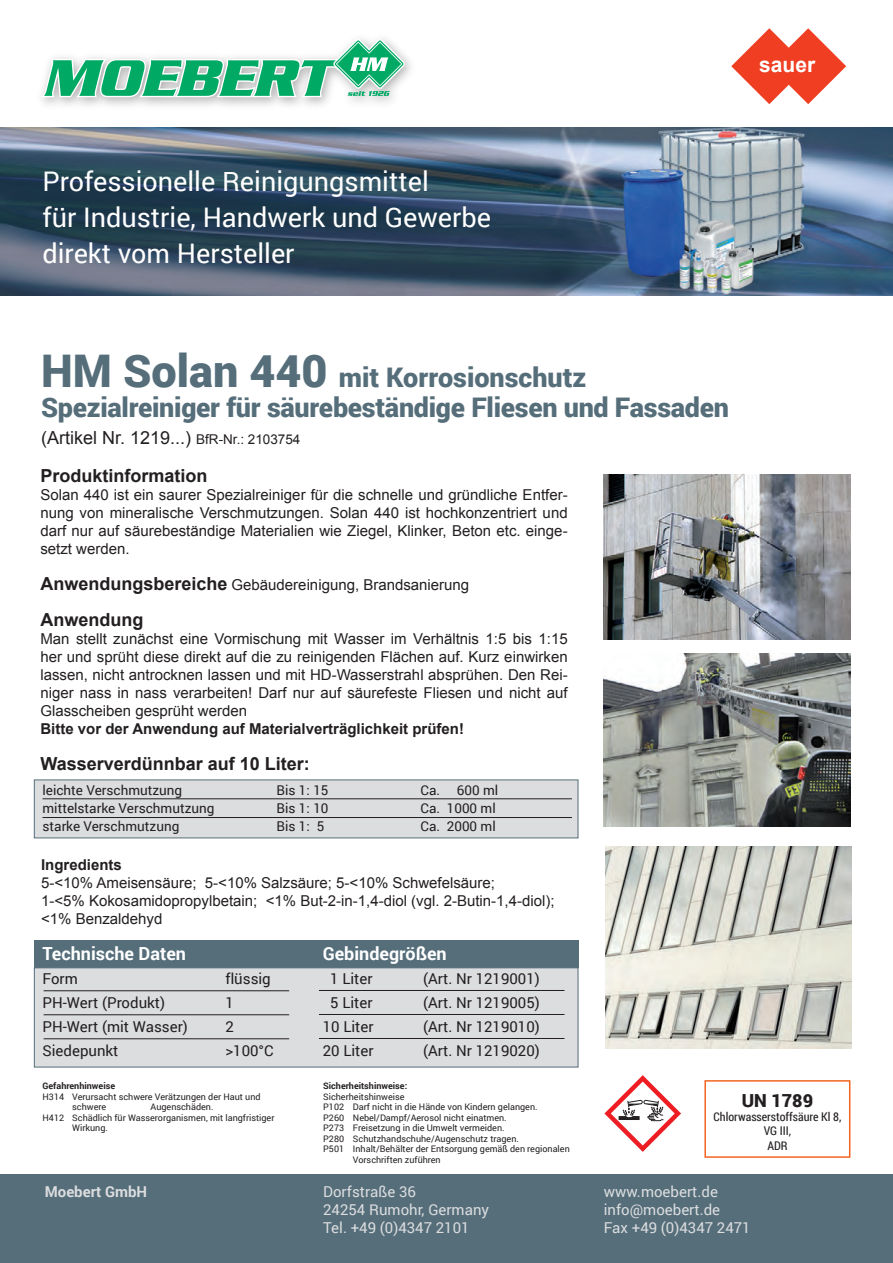
<style>
.page{position:relative;width:893px;height:1263px;background:#fff}
.page>*{position:absolute;margin:0;border:0;box-sizing:border-box;transform-origin:0 0}
.t1{font:27px/36px "Roboto";color:#fff}
.t2{font:900 27px/30px "Roboto";letter-spacing:-.01em;color:#556e7a}
.t3{font:700 21px "Arial";color:#fff}
.t4{font:700 18px "Arial";color:#231f20}
.t5{font:18px "Arial";color:#231f20}
.t6{font:700 18px "Roboto";color:#fff}
.t7{font:900 18px "Roboto";color:#231f20}
.t8{font:15px/18px "Arial";color:#231f20;text-align:justify}
.t9{font:15px "Roboto";color:#231f20}
.t10{font:15px/18px "Roboto";color:#dcdddf}
.t11{font:700 15px "Arial";color:#231f20}
.t12{font:700 15px "Roboto";color:#dcdddf}
.t13{font:13.5px "Roboto";color:#231f20}
.t14{font:12px/14.4px "Roboto Condensed";color:#231f20;text-align:center}
.t15{font:9px/10.5px "Roboto";color:#231f20}
.t16{font:700 9px "Roboto";color:#231f20}
.s1{font-size:45px}
.s2{font-size:13.5px}
.s3{font-weight:700;font-size:18px}
</style>
<div class="page">
<img style="left:0;top:128px;width:893px;height:167px">
<div style="left:0;top:1175px;width:893px;height:88px;background:#556e7a"></div>
<svg style="left:731px;top:28px;width:115px;height:76px"></svg>
<svg style="left:41px;top:39px;width:364px;height:58px"></svg>
<div style="left:34px;top:940px;width:544px;height:28px;background:#556e7a"></div>
<div style="left:34px;top:967px;width:544px;height:100px;background:#dcdddf;border:1px solid #556e7a"></div>
<hr style="left:319px;top:990px;width:245px;height:1px;background:#231f20">
<hr style="left:319px;top:1014px;width:245px;height:1px;background:#231f20">
<hr style="left:319px;top:1038px;width:245px;height:1px;background:#231f20">
<hr style="left:44px;top:990px;width:245px;height:1px;background:#231f20">
<hr style="left:44px;top:1014px;width:245px;height:1px;background:#231f20">
<hr style="left:44px;top:1038px;width:245px;height:1px;background:#231f20">
<div style="left:34px;top:780px;width:544px;height:58px;background:#dcdddf;border:1px solid #556e7a"></div>
<hr style="left:43px;top:798px;width:529px;height:1px;background:#231f20">
<hr style="left:43px;top:817px;width:529px;height:1px;background:#231f20">
<svg style="left:604px;top:1075px;width:77px;height:77px"></svg>
<div style="left:704px;top:1080px;width:146px;height:78px;border:2px solid #f36421"></div>
<img style="left:604px;top:474px;width:246px;height:166px">
<img style="left:604px;top:654px;width:246px;height:172px">
<img style="left:605px;top:846px;width:247px;height:202px">
<h2 class="t3" style="left:759px;top:51px;width:58px">sauer</h2>
<h1 class="t1" style="left:43px;top:162px;width:450px">Professionelle Reinigungsmittel<br>für Industrie, Handwerk und Gewerbe direkt vom Hersteller</h1>
<h1 class="t2" style="left:41px;top:361px;width:689px"><span class="s1">HM Solan 440</span> mit Korrosionschutz<br>Spezialreiniger für säurebeständige Fliesen und Fassaden</h1>
<p class="t5" style="left:41px;top:426px;width:261px">(Artikel Nr. 1219...) <span class="s2">BfR-Nr.: 2103754</span></p>
<p class="t4" style="left:40px;top:464px;width:169px">Produktinformation</p>
<p class="t8" style="left:40px;top:486px;width:529px">Solan 440 ist ein saurer Spezialreiniger für die schnelle und gründliche Entfer&shy;nung von mineralische Verschmutzungen. Solan 440 ist hochkonzentriert und darf nur auf säurebeständige Materialien wie Ziegel, Klinker, Beton etc. einge&shy;setzt werden.</p>
<p class="t8" style="left:40px;top:576px;width:430px"><span class="s3">Anwendungsbereiche</span> Gebäudereinigung, Brandsanierung</p>
<p class="t4" style="left:40px;top:608px;width:104px">Anwendung</p>
<p class="t8" style="left:40px;top:630px;width:529px">Man stellt zunächst eine Vormischung mit Wasser im Verhältnis 1:5 bis 1:15 her und sprüht diese direkt auf die zu reinigenden Flächen auf. Kurz einwirken lassen, nicht antrocknen lassen und mit HD-Wasserstrahl absprühen. Den Rei&shy;niger nass in nass verarbeiten! Darf nur auf säurefeste Fliesen und nicht auf Glasscheiben gesprüht werden</p>
<p class="t11" style="left:40px;top:719px;width:425px">Bitte vor der Anwendung auf Materialverträglichkeit prüfen!</p>
<p class="t4" style="left:40px;top:752px;width:271px">Wasserverdünnbar auf 10 Liter:</p>
<p class="t13" style="left:43px;top:780px;width:141px">leichte Verschmutzung</p>
<p class="t13" style="left:277px;top:780px;width:54px">Bis 1: 15</p>
<p class="t13" style="left:421px;top:780px;width:79px">Ca. 600 ml</p>
<p class="t13" style="left:43px;top:798px;width:173px">mittelstarke Verschmutzung</p>
<p class="t13" style="left:277px;top:798px;width:54px">Bis 1: 10</p>
<p class="t13" style="left:421px;top:798px;width:77px">Ca. 1000 ml</p>
<p class="t13" style="left:43px;top:816px;width:138px">starke Verschmutzung</p>
<p class="t13" style="left:277px;top:816px;width:49px">Bis 1: 5</p>
<p class="t13" style="left:421px;top:816px;width:77px">Ca. 2000 ml</p>
<p class="t11" style="left:41px;top:855px;width:82px">Ingredients</p>
<p class="t8" style="left:41px;top:874px;width:515px;text-align:left">5-&lt;10% Ameisensäure; 5-&lt;10% Salzsäure; 5-&lt;10% Schwefelsäure;<br>1-&lt;5% Kokosamidopropylbetain; &lt;1% But-2-in-1,4-diol (vgl. 2-Butin-1,4-diol); &lt;1% Benzaldehyd</p>
<p class="t6" style="left:43px;top:941px;width:145px">Technische Daten</p>
<p class="t9" style="left:43px;top:968px;width:37px">Form</p>
<p class="t9" style="left:225px;top:968px;width:47px">flüssig</p>
<p class="t9" style="left:43px;top:992px;width:124px">PH-Wert (Produkt)</p>
<p class="t9" style="left:225px;top:992px;width:10px">1</p>
<p class="t9" style="left:43px;top:1016px;width:147px">PH-Wert (mit Wasser)</p>
<p class="t9" style="left:225px;top:1016px;width:10px">2</p>
<p class="t9" style="left:43px;top:1040px;width:77px">Siedepunkt</p>
<p class="t9" style="left:225px;top:1040px;width:50px">&gt;100°C</p>
<p class="t6" style="left:323px;top:941px;width:125px">Gebindegrößen</p>
<p class="t9" style="left:330px;top:968px;width:44px">1 Liter</p>
<p class="t9" style="left:423px;top:968px;width:118px">(Art. Nr 1219001)</p>
<p class="t9" style="left:330px;top:992px;width:44px">5 Liter</p>
<p class="t9" style="left:423px;top:992px;width:118px">(Art. Nr 1219005)</p>
<p class="t9" style="left:323px;top:1016px;width:52px">10 Liter</p>
<p class="t9" style="left:423px;top:1016px;width:118px">(Art. Nr 1219010)</p>
<p class="t9" style="left:323px;top:1040px;width:52px">20 Liter</p>
<p class="t9" style="left:423px;top:1040px;width:118px">(Art. Nr 1219020)</p>
<p class="t16" style="left:43px;top:1079px;width:74px">Gefahrenhinweise</p>
<p class="t15" style="left:72px;top:1091px;width:190px;text-indent:-30px">H314 Verursacht schwere Verätzungen der Haut und schwere</p>
<p class="t15" style="left:151px;top:1101px;width:64px">Augenschäden.</p>
<p class="t15" style="left:43px;top:1112px;width:233px">H412 Schädlich für Wasserorganismen, mit langfristiger</p>
<p class="t15" style="left:72px;top:1122px;width:37px">Wirkung.</p>
<p class="t16" style="left:323px;top:1079px;width:86px">Sicherheitshinweise:</p>
<p class="t15" style="left:323px;top:1091px;width:83px">Sicherheitshinweise</p>
<p class="t15" style="left:323px;top:1101px;width:216px">P102 Darf nicht in die Hände von Kindern gelangen.</p>
<p class="t15" style="left:323px;top:1112px;width:185px">P260 Nebel/Dampf/Aerosol nicht einatmen.</p>
<p class="t15" style="left:323px;top:1122px;width:183px">P273 Freisetzung in die Umwelt vermeiden.</p>
<p class="t15" style="left:323px;top:1133px;width:197px">P280 Schutzhandschuhe/Augenschutz tragen.</p>
<p class="t15" style="left:323px;top:1143px;width:248px">P501 Inhalt/Behälter der Entsorgung gemäß den regionalen</p>
<p class="t15" style="left:353px;top:1154px;width:89px">Vorschriften zuführen</p>
<p class="t7" style="left:742px;top:1087px;width:73px">UN 1789</p>
<p class="t14" style="left:714px;top:1109px;width:129px">Chlorwasserstoffsäure Kl 8,<br>VG III,<br>ADR</p>
<p class="t12" style="left:45px;top:1181px;width:104px">Moebert GmbH</p>
<p class="t10" style="left:323px;top:1182px;width:167px">Dorfstraße 36<br>24254 Rumohr, Germany<br>Tel. +49 (0)4347 2101</p>
<p class="t10" style="left:604px;top:1182px;width:148px">www.moebert.de info@moebert.de<br>Fax +49 (0)4347 2471</p>
</div>
